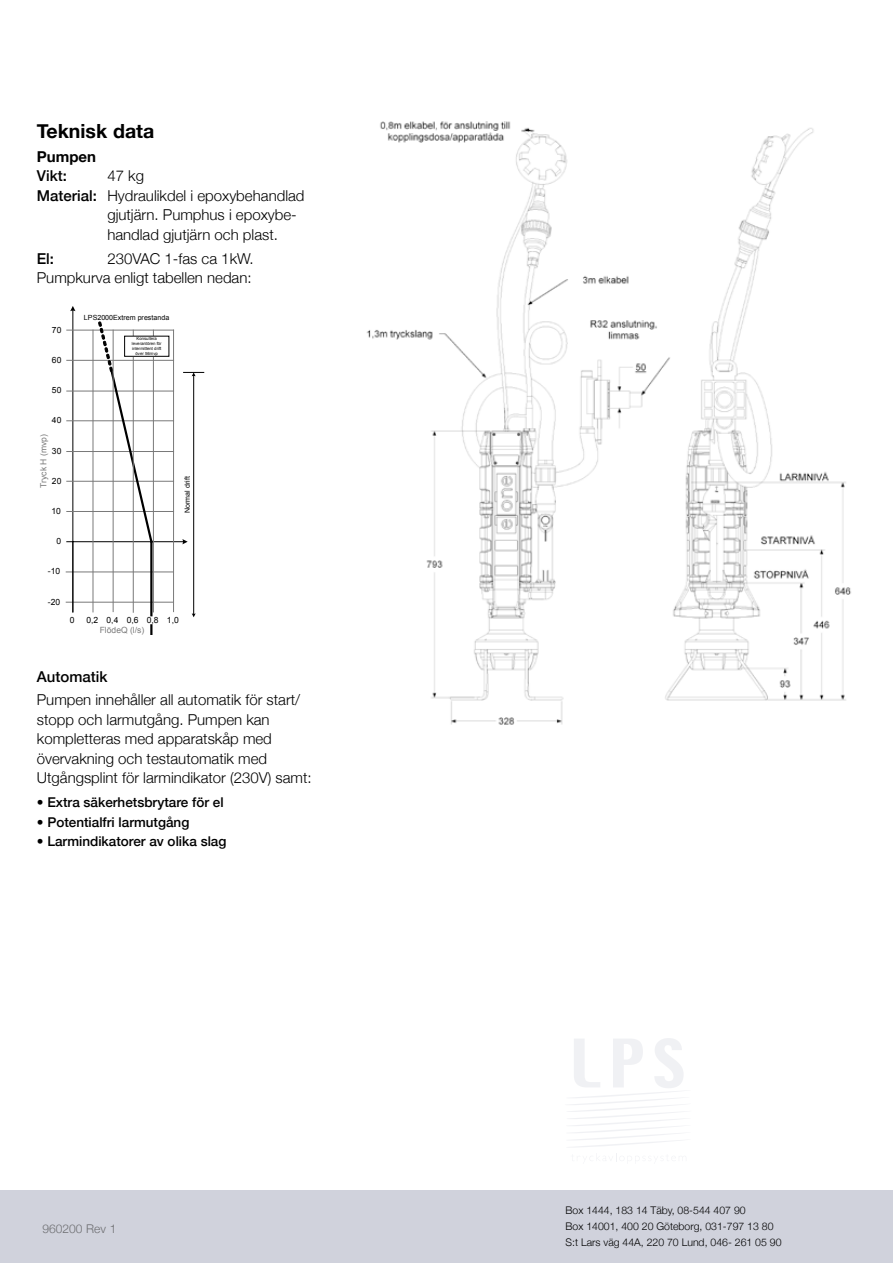
<style>
.page{position:relative;width:893px;height:1263px;background:#fff}
.page>*{position:absolute;margin:0;border:0;box-sizing:border-box;transform-origin:0 0}
.t1{font:700 19.5px "Helvetica Neue";color:#000}
.t2{font:300 15px/19.5px "Helvetica Neue";color:#000;text-align:right}
.t3{font:500 15px "Helvetica Neue";color:#000}
.t4{font:700 15px "Helvetica Neue";color:#000}
.t5{font:500 13.5px "Helvetica Neue";color:#000}
.t6{font:300 12px "Helvetica Neue";color:#6d6e71}
.t7{font:300 10.5px/16.2px "Helvetica Neue";color:#000}
.t8{font:8.55px "Arial";color:#000}
.t9{font:8.55px "Arial";color:#797979}
.t10{font:7.05px "Arial";color:#000}
.t11{font:4.2px/5.1px "Arial";color:#000;text-align:center}
.s1{font-weight:500}
</style>
<div class="page">
<div style="left:0;top:1191px;width:893px;height:72px;background:#d0d2dc"></div>
<hr style="left:193px;top:375px;width:1px;height:239px;background:#000">
<svg style="left:192px;top:613px;width:4px;height:4px"></svg>
<svg style="left:67px;top:306px;width:137px;height:238px"></svg>
<hr style="left:66px;top:602px;width:107px;height:1px;background:#797979">
<hr style="left:66px;top:572px;width:107px;height:1px;background:#797979">
<hr style="left:93px;top:330px;width:1px;height:282px;background:#797979">
<hr style="left:113px;top:330px;width:1px;height:282px;background:#797979">
<hr style="left:133px;top:330px;width:1px;height:282px;background:#797979">
<hr style="left:153px;top:330px;width:1px;height:282px;background:#797979">
<hr style="left:173px;top:330px;width:1px;height:282px;background:#797979">
<hr style="left:73px;top:542px;width:1px;height:70px;background:#000">
<hr style="left:72px;top:542px;width:1px;height:70px;background:#000">
<hr style="left:150px;top:542px;width:2px;height:73px;background:#000">
<div style="left:125px;top:336px;width:44px;height:20px;background:#fff"></div>
<div style="left:124px;top:336px;width:45px;height:21px;border:1px solid #000"></div>
<svg style="left:150px;top:625px;width:2px;height:10px"></svg>
<img style="left:366px;top:121px;width:485px;height:604px">
<svg style="left:569px;top:1038px;width:114px;height:124px"></svg>
<h1 class="t1" style="left:37px;top:116px;width:119px">Teknisk data</h1>
<p class="t4" style="left:37px;top:145px;width:61px">Pumpen</p>
<p class="t3" style="left:37px;top:164px;width:32px">Vikt:</p>
<p class="t2" style="left:107px;top:165px;width:38px">47 kg</p>
<p class="t2" style="left:37px;top:185px;width:269px"><span class="s1">Material:</span> Hydraulikdel i epoxybehandlad</p>
<p class="t2" style="left:107px;top:204px;width:191px">gjutjärn. Pumphus i epoxybe-</p>
<p class="t2" style="left:107px;top:224px;width:172px">handlad gjutjärn och plast.</p>
<p class="t3" style="left:37px;top:246px;width:19px">El:</p>
<p class="t2" style="left:37px;top:247px;width:218px">230VAC 1-fas ca 1kW.<br>Pumpkurva enligt tabellen nedan:</p>
<p class="t8" style="left:52px;top:324px;width:11px">70</p>
<p class="t8" style="left:52px;top:354px;width:11px">60</p>
<p class="t8" style="left:52px;top:384px;width:11px">50</p>
<p class="t8" style="left:52px;top:415px;width:11px">40</p>
<p class="t9" style="left:38px;top:488px;width:55px;rotate:-90deg">Tryck H (mvp)</p>
<p class="t8" style="left:52px;top:445px;width:11px">30</p>
<p class="t8" style="left:52px;top:475px;width:11px">20</p>
<p class="t8" style="left:51px;top:505px;width:11px">10</p>
<p class="t8" style="left:56px;top:536px;width:6px">0</p>
<p class="t8" style="left:48px;top:566px;width:14px">-10</p>
<p class="t8" style="left:48px;top:596px;width:14px">-20</p>
<p class="t8" style="left:70px;top:614px;width:6px">0</p>
<p class="t10" style="left:84px;top:313px;width:87px">LPS2000Extrem prestanda</p>
<p class="t11" style="left:132px;top:336px;width:31px">Konsultera leverantören för intermittent drift över 56mvp</p>
<p class="t10" style="left:183px;top:513px;width:38px;rotate:-90deg">Normal drift</p>
<p class="t8" style="left:86px;top:614px;width:94px">0,2 0,4 0,6 0,8 1,0</p>
<p class="t9" style="left:100px;top:624px;width:46px">FlödeQ (l/s)</p>
<p class="t3" style="left:37px;top:664px;width:72px">Automatik</p>
<p class="t2" style="left:37px;top:689px;width:276px;text-align:left">Pumpen innehåller all automatik för start/ stopp och larmutgång. Pumpen kan kompletteras med apparatskåp med övervakning och testautomatik med Utgångsplint för larmindikator (230V) samt:</p>
<p class="t5" style="left:37px;top:791px;width:188px">• Extra säkerhetsbrytare för el</p>
<p class="t5" style="left:37px;top:811px;width:154px">• Potentialfri larmutgång</p>
<p class="t5" style="left:37px;top:830px;width:191px">• Larmindikatorer av olika slag</p>
<p class="t6" style="left:43px;top:1219px;width:75px">960200 Rev 1</p>
<p class="t7" style="left:566px;top:1201px;width:217px">Box 1444, 183 14 Täby, 08-544 407 90<br>Box 14001, 400 20 Göteborg, 031-797 13 80<br>S:t Lars väg 44A, 220 70 Lund, 046- 261 05 90</p>
</div>
